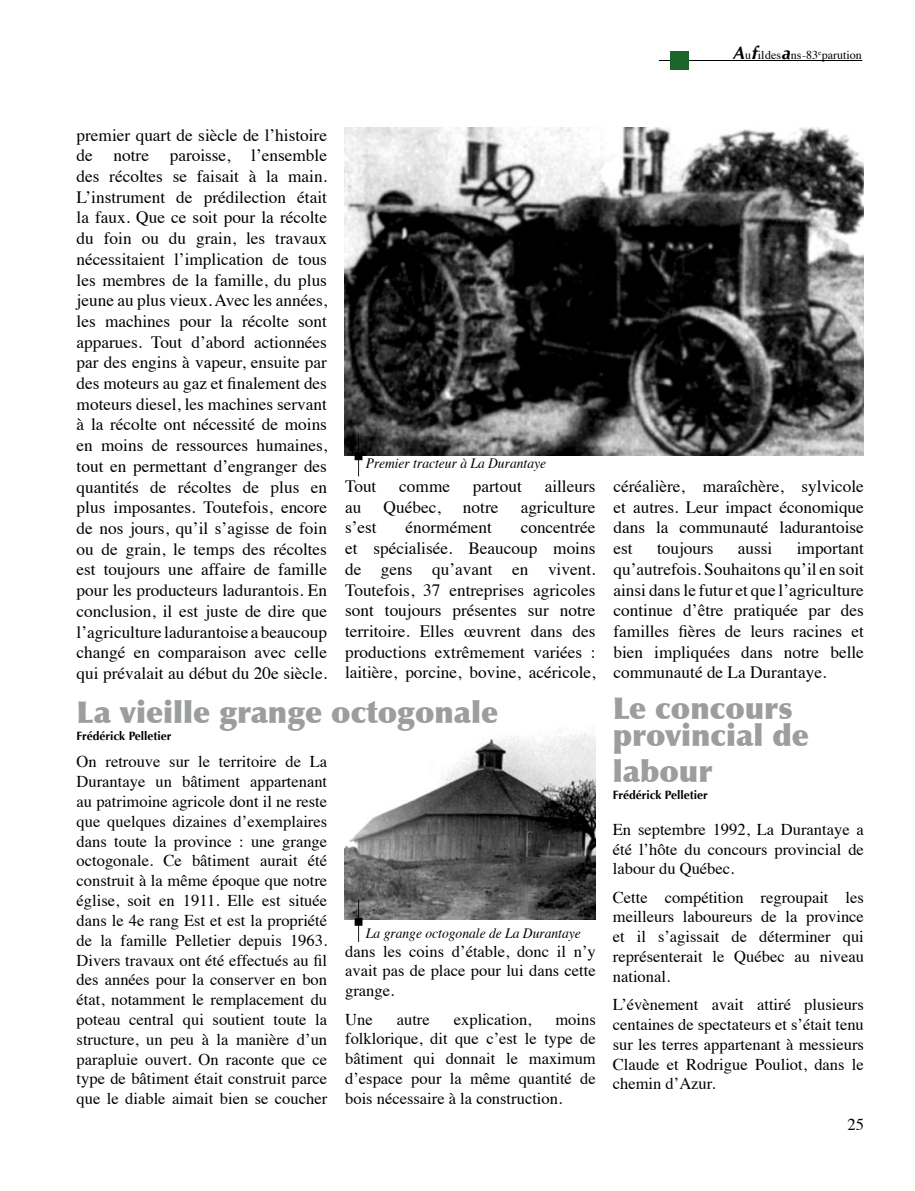
<style>
.page{position:relative;width:915px;height:1191px;background:#fff}
.page>*{position:absolute;margin:0;border:0;box-sizing:border-box;transform-origin:0 0}
.t1{font:900 30px/27px "Optima";color:#9c9d9f}
.t2{font:17.25px/20.7px "Times";color:#000;text-align:justify}
.t3{font:16.5px/19.8px "Times";color:#000;text-align:justify}
.t4{font:italic 14.25px "Times";color:#000;scale:.95 1}
.t5{font:700 12px "Optima";color:#000}
.t6{font:12px "Times";color:#000}
.s1{font-family:"Optima";font-weight:700;font-style:italic;font-size:18px}
</style>
<div class="page">
<hr style="left:658px;top:60px;width:203px;height:1px;background:#000">
<div style="left:670px;top:51px;width:19px;height:19px;background:#1b6628"></div>
<img style="left:344px;top:729px;width:251px;height:190px">
<img style="left:344px;top:128px;width:519px;height:327px">
<svg style="left:354px;top:899px;width:8px;height:43px"></svg>
<svg style="left:354px;top:434px;width:8px;height:42px"></svg>
<p class="t6" style="left:733px;top:44px;width:130px"><span class="s1">A</span>u <span class="s1">f</span>il des <span class="s1">a</span>ns -83<sup>e</sup> parution</p>
<p class="t2" style="left:77px;top:123px;width:252px">premier quart de siècle de l’histoire de notre paroisse, l’ensemble des récoltes se faisait à la main.<br>L’instrument de prédilection était la faux. Que ce soit pour la récolte du foin ou du grain, les travaux nécessitaient l’implication de tous les membres de la famille, du plus jeune au plus vieux. Avec les années, les machines pour la récolte sont apparues. Tout d’abord actionnées par des engins à vapeur, ensuite par des moteurs au gaz et finalement des moteurs diesel, les machines servant à la récolte ont nécessité de moins en moins de ressources humaines, tout en permettant d’engranger des quantités de récoltes de plus en plus imposantes. Toutefois, encore de nos jours, qu’il s’agisse de foin ou de grain, le temps des récoltes est toujours une affaire de famille pour les producteurs ladurantois. En conclusion, il est juste de dire que l’agriculture ladurantoise a beaucoup changé en comparaison avec celle qui prévalait au début du 20e siècle.</p>
<p class="t4" style="left:366px;top:451px;width:191px">Premier tracteur à La Durantaye</p>
<p class="t2" style="left:345px;top:474px;width:33px">Tout</p>
<p class="t2" style="left:399px;top:474px;width:52px">comme</p>
<p class="t2" style="left:473px;top:474px;width:50px">partout</p>
<p class="t2" style="left:544px;top:474px;width:52px">ailleurs</p>
<p class="t2" style="left:345px;top:495px;width:18px">au</p>
<p class="t2" style="left:383px;top:495px;width:58px">Québec,</p>
<p class="t2" style="left:463px;top:495px;width:37px">notre</p>
<p class="t2" style="left:520px;top:495px;width:76px">agriculture</p>
<p class="t2" style="left:345px;top:516px;width:33px">s’est</p>
<p class="t2" style="left:405px;top:516px;width:88px">énormément</p>
<p class="t2" style="left:345px;top:516px;width:252px;text-indent:176px">concentrée et spécialisée. Beaucoup moins de gens qu’avant en vivent.<br>Toutefois, 37 entreprises agricoles sont toujours présentes sur notre territoire. Elles œuvrent dans des productions extrêmement variées : laitière, porcine, bovine, acéricole,</p>
<h1 class="t1" style="left:77px;top:699px;width:423px">La vieille grange octogonale</h1>
<p class="t5" style="left:77px;top:728px;width:96px">Frédérick Pelletier</p>
<p class="t3" style="left:77px;top:750px;width:252px">On retrouve sur le territoire de La Durantaye un bâtiment appartenant au patrimoine agricole dont il ne reste que quelques dizaines d’exemplaires dans toute la province : une grange octogonale. Ce bâtiment aurait été construit à la même époque que notre église, soit en 1911. Elle est située dans le 4e rang Est et est la propriété de la famille Pelletier depuis 1963.<br>Divers travaux ont été effectués au fil des années pour la conserver en bon état, notamment le remplacement du poteau central qui soutient toute la structure, un peu à la manière d’un parapluie ouvert. On raconte que ce type de bâtiment était construit parce que le diable aimait bien se coucher</p>
<p class="t4" style="left:366px;top:921px;width:228px">La grange octogonale de La Durantaye</p>
<p class="t3" style="left:345px;top:939px;width:252px">dans les coins d’étable, donc il n’y avait pas de place pour lui dans cette grange.</p>
<p class="t3" style="left:345px;top:1007px;width:29px">Une</p>
<p class="t3" style="left:396px;top:1007px;width:34px">autre</p>
<p class="t3" style="left:453px;top:1007px;width:79px">explication,</p>
<p class="t3" style="left:345px;top:1007px;width:252px;text-indent:210px">moins folklorique, dit que c’est le type de bâtiment qui donnait le maximum d’espace pour la même quantité de bois nécessaire à la construction.</p>
<p class="t2" style="left:613px;top:474px;width:252px">céréalière, maraîchère, sylvicole et autres. Leur impact économique dans la communauté ladurantoise est</p>
<p class="t2" style="left:613px;top:536px;width:252px;text-indent:183px">important qu’autrefois. Souhaitons qu’il en soit ainsi dans le futur et que l’agriculture continue d’être pratiquée par des familles fières de leurs racines et bien impliquées dans notre belle communauté de La Durantaye.</p>
<p class="t2" style="left:656px;top:536px;width:58px">toujours</p>
<p class="t2" style="left:737px;top:536px;width:36px">aussi</p>
<h1 class="t1" style="left:612px;top:695px;width:198px">Le concours provincial de</h1>
<h1 class="t1" style="left:612px;top:758px;width:101px">labour</h1>
<p class="t5" style="left:612px;top:788px;width:96px">Frédérick Pelletier</p>
<p class="t3" style="left:612px;top:818px;width:252px">En septembre 1992, La Durantaye a été l’hôte du concours provincial de labour du Québec.</p>
<p class="t3" style="left:612px;top:885px;width:252px">Cette compétition regroupait les meilleurs laboureurs de la province et il s’agissait de déterminer qui représenterait le Québec au niveau national.</p>
<p class="t3" style="left:612px;top:993px;width:252px">L’évènement avait attiré plusieurs centaines de spectateurs et s’était tenu sur les terres appartenant à messieurs Claude et Rodrigue Pouliot, dans le chemin d’Azur.</p>
<p class="t3" style="left:847px;top:1113px;width:18px">25</p>
</div>
